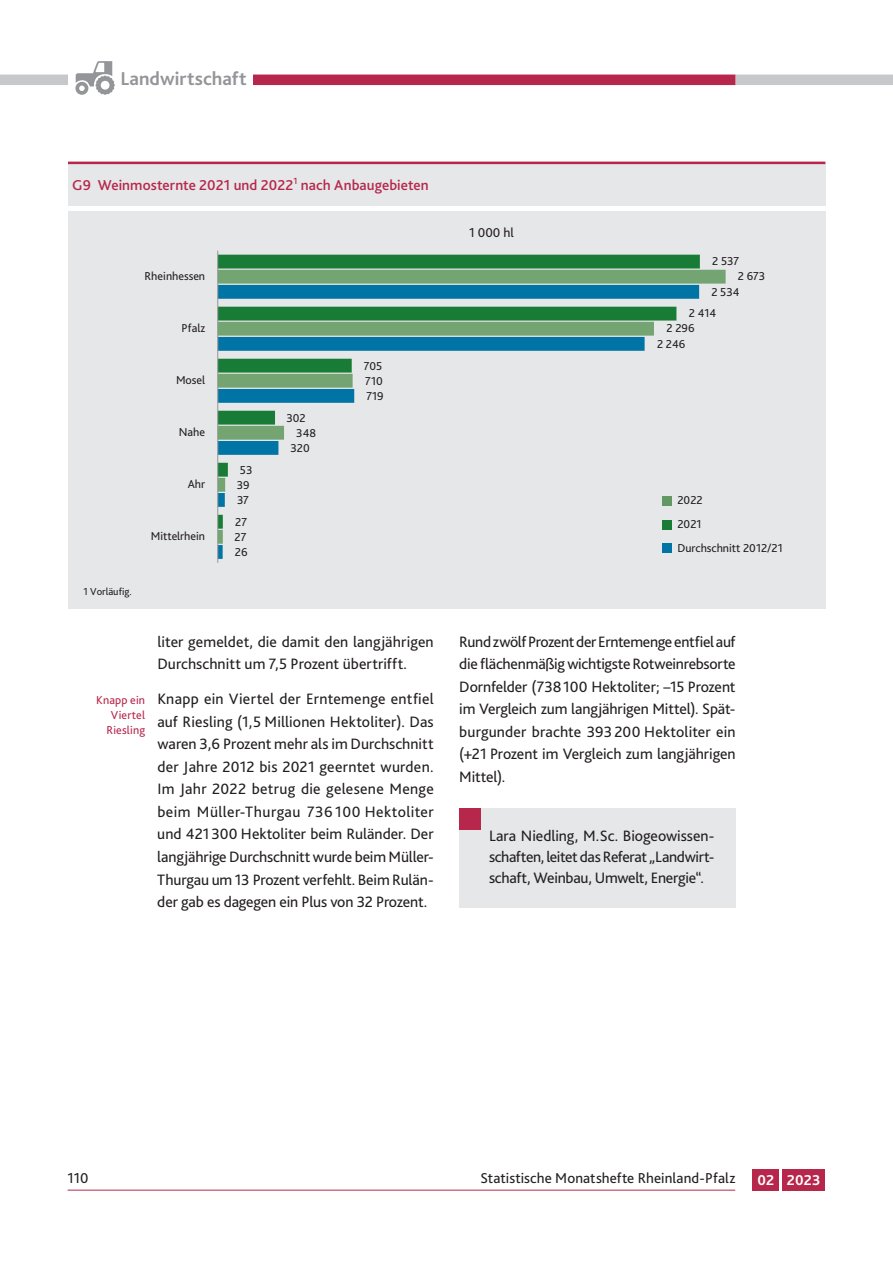
<style>
.page{position:relative;width:893px;height:1263px;background:#fff}
.page>*{position:absolute;margin:0;border:0;box-sizing:border-box;transform-origin:0 0}
.t1{font:700 19.5px "Bliss 2";letter-spacing:.005em;color:#939598}
.t2{font:15.75px/22.5px "Bliss 2";letter-spacing:-.005em;color:#231f20;text-align:justify}
.t3{font:500 15px "Bliss 2";letter-spacing:.005em;color:#b6274b}
.t4{font:15px "Bliss 2";letter-spacing:.005em;color:#231f20}
.t5{font:700 15px "Bliss 2";letter-spacing:.005em;color:#fff}
.t6{font:13.5px "Bliss 2";color:#231f20}
.t7{font:12px/23.9px "Bliss 2";color:#231f20}
.t8{font:12px/15px "Bliss 2";letter-spacing:.01em;color:#b6274b;text-align:right}
.t9{font:10.5px "Bliss 2";color:#231f20}
</style>
<div class="page">
<div style="left:68px;top:75px;width:668px;height:10px;background:#b6274b"></div>
<hr style="left:68px;top:1190px;width:667px;height:1px;background:#b6274b">
<div style="left:736px;top:75px;width:157px;height:10px;background:#c7c8ca"></div>
<div style="left:0;top:75px;width:68px;height:10px;background:#c7c8ca"></div>
<div style="left:753px;top:1169px;width:26px;height:22px;background:#b6274b"></div>
<div style="left:782px;top:1169px;width:43px;height:22px;background:#b6274b"></div>
<div style="left:117px;top:60px;width:136px;height:29px;background:#fff"></div>
<div style="left:68px;top:49px;width:51px;height:51px;background:#fff"></div>
<svg style="left:75px;top:61px;width:40px;height:34px"></svg>
<div style="left:459px;top:808px;width:277px;height:99px;background:#e6e7e9"></div>
<div style="left:459px;top:808px;width:21px;height:21px;background:#b6274b"></div>
<div style="left:68px;top:211px;width:757px;height:398px;background:#e6e7e9"></div>
<svg style="left:218px;top:255px;width:482px;height:15px;background:#2a8545"></svg>
<hr style="left:217px;top:251px;width:1px;height:312px;background:#939598">
<svg style="left:218px;top:270px;width:508px;height:274px"></svg>
<div style="left:68px;top:163px;width:757px;height:42px;background:#e6e7e9"></div>
<hr style="left:68px;top:162px;width:757px;height:2px;background:#b6274b">
<p class="t1" style="left:120px;top:66px;width:128px">Landwirtschaft</p>
<p class="t3" style="left:72px;top:175px;width:358px">G9 Weinmosternte 2021 und 2022<sup>1</sup> nach Anbaugebieten</p>
<p class="t7" style="left:145px;top:264px;width:62px">Rheinhessen</p>
<p class="t9" style="left:83px;top:584px;width:50px">1 Vorläufig.</p>
<p class="t7" style="left:182px;top:316px;width:25px">Pfalz</p>
<p class="t7" style="left:176px;top:368px;width:31px">Mosel</p>
<p class="t7" style="left:179px;top:420px;width:28px">Nahe</p>
<p class="t7" style="left:188px;top:472px;width:19px">Ahr</p>
<p class="t7" style="left:151px;top:524px;width:56px">Mittelrhein</p>
<p class="t7" style="left:240px;top:458px;width:14px">53</p>
<p class="t7" style="left:237px;top:473px;width:14px">39</p>
<p class="t7" style="left:237px;top:488px;width:13px">37</p>
<p class="t7" style="left:235px;top:510px;width:13px">27</p>
<p class="t7" style="left:235px;top:525px;width:13px">27</p>
<p class="t7" style="left:235px;top:540px;width:14px">26</p>
<p class="t7" style="left:286px;top:406px;width:21px">302</p>
<p class="t7" style="left:296px;top:421px;width:21px">348</p>
<p class="t7" style="left:290px;top:436px;width:21px">320</p>
<p class="t7" style="left:364px;top:354px;width:20px">705</p>
<p class="t7" style="left:365px;top:369px;width:19px">710</p>
<p class="t7" style="left:366px;top:384px;width:19px">719</p>
<p class="t8" style="left:96px;top:692px;width:51px">Knapp ein<br>Viertel<br>Riesling</p>
<p class="t2" style="left:157px;top:630px;width:278px">liter gemeldet, die damit den langjährigen<br>Durchschnitt um 7,5 Prozent übertrifft.</p>
<p class="t2" style="left:157px;top:688px;width:278px">Knapp ein Viertel der Erntemenge entfiel auf Riesling (1,5 Millionen Hektoliter). Das waren 3,6 Prozent mehr als im Durchschnitt der Jahre 2012 bis 2021 geerntet wurden.<br>Im Jahr 2022 betrug die gelesene Menge beim Müller-Thurgau 736 100 Hektoliter und 421300 Hektoliter beim Ruländer. Der langjährige Durchschnitt wurde beim Müller-Thurgau um 13 Prozent verfehlt. Beim Rulän&shy;der gab es dagegen ein Plus von 32 Prozent.</p>
<p class="t6" style="left:469px;top:224px;width:46px">1 000 hl</p>
<p class="t7" style="left:712px;top:249px;width:29px">2 537</p>
<p class="t7" style="left:738px;top:264px;width:29px">2 673</p>
<p class="t7" style="left:711px;top:280px;width:30px">2 534</p>
<p class="t7" style="left:689px;top:301px;width:29px">2 414</p>
<p class="t7" style="left:666px;top:316px;width:29px">2 296</p>
<p class="t7" style="left:657px;top:332px;width:30px">2 246</p>
<p class="t7" style="left:677px;top:488px;width:107px">2022<br>2021<br>Durchschnitt 2012/21</p>
<p class="t2" style="left:459px;top:630px;width:278px">Rund zwölf Prozent der Erntemenge entfiel auf die flächenmäßig wichtigste Rotweinrebsorte Dornfelder (738100 Hektoliter; –15 Prozent im Vergleich zum langjährigen Mittel). Spät&shy;burgunder brachte 393 200 Hektoliter ein (+21 Prozent im Vergleich zum langjährigen Mittel).</p>
<p class="t2" style="left:489px;top:825px;width:227px;line-height:21px">Lara Niedling, M.Sc. Biogeowissen&shy;schaften, leitet das Referat „Landwirt&shy;schaft, Weinbau, Umwelt, Energie“.</p>
<p class="t4" style="left:68px;top:1168px;width:22px">110</p>
<p class="t4" style="left:481px;top:1168px;width:256px">Statistische Monatshefte Rheinland-Pfalz</p>
<p class="t5" style="left:758px;top:1171px;width:64px">02 2023</p>
</div>
